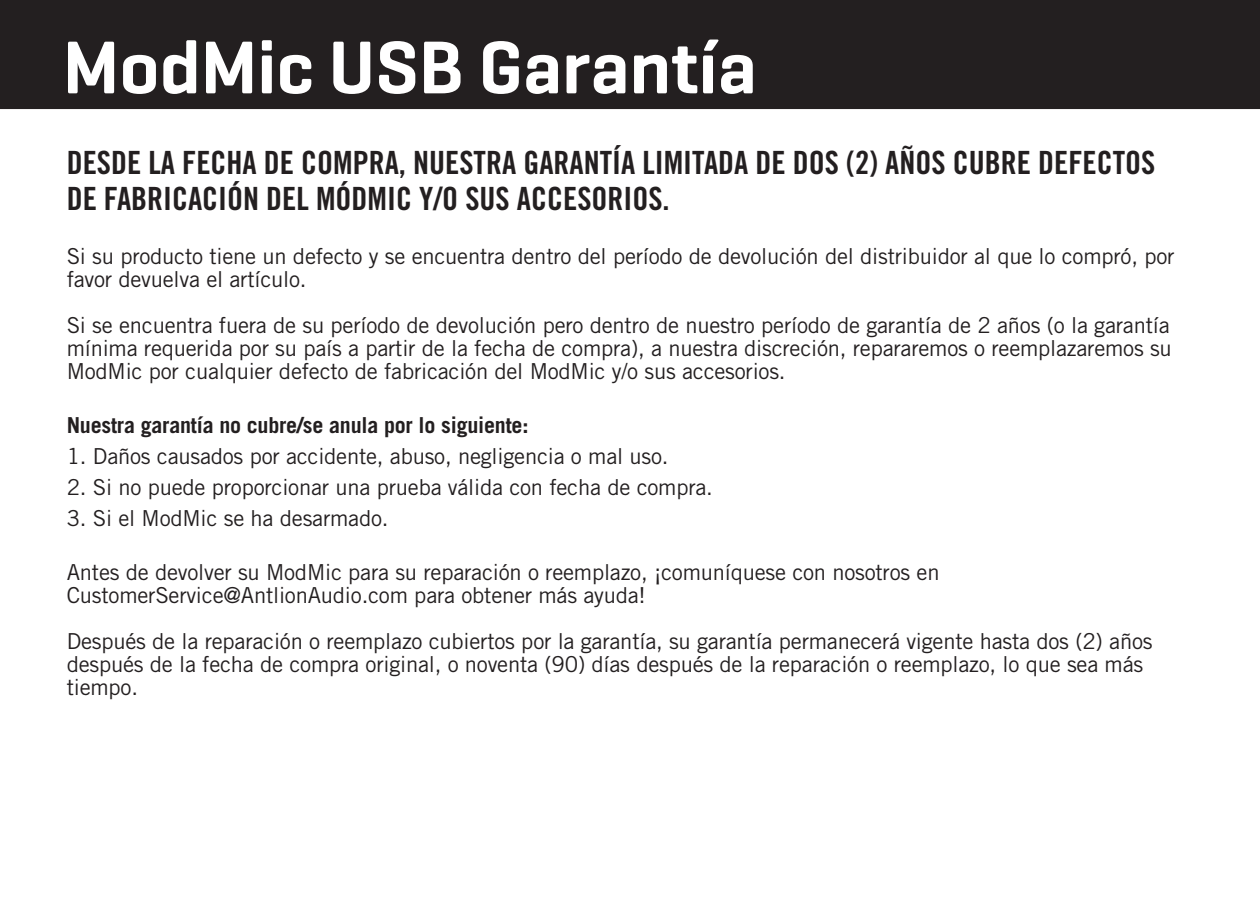
<style>
.page{position:relative;width:1260px;height:900px;background:#fff}
.page>*{position:absolute;margin:0;border:0;box-sizing:border-box;transform-origin:0 0}
.t1{font:600 76px "Geogrotesque";color:#fff}
.t2{font:32px/36px "Trade Gothic LT Std Bd Cn 20";color:#231f20}
.t3{font:22px/23px "Trade Gothic LT Std";letter-spacing:-.01em;color:#231f20}
.t4{font:700 22px "Trade Gothic LT Std";letter-spacing:-.01em;color:#231f20}
</style>
<div class="page">
<div style="left:0;top:0;width:1260px;height:108px;background:#231f20"></div>
<div style="left:0;top:0;width:1260px;height:109px;border:2px solid #231f20"></div>
<h1 class="t1" style="left:63px;top:20px;width:696px">ModMic USB Garantía</h1>
<h2 class="t2" style="left:67px;top:144px;width:1090px">DESDE LA FECHA DE COMPRA, NUESTRA GARANTÍA LIMITADA DE DOS (2) AÑOS CUBRE DEFECTOS<br>DE FABRICACIÓN DEL MÓDMIC Y/O SUS ACCESORIOS.</h2>
<p class="t3" style="left:67px;top:244px;width:1109px">Si su producto tiene un defecto y se encuentra dentro del período de devolución del distribuidor al que lo compró, por favor devuelva el artículo.</p>
<p class="t3" style="left:67px;top:313px;width:1107px;text-align:justify">Si se encuentra fuera de su período de devolución pero dentro de nuestro período de garantía de 2 años (o la garantía mínima requerida por su país a partir de la fecha de compra), a nuestra discreción, repararemos o reemplazaremos su ModMic por cualquier defecto de fabricación del ModMic y/o sus accesorios.</p>
<p class="t4" style="left:67px;top:412px;width:463px">Nuestra garantía no cubre/se anula por lo siguiente:</p>
<p class="t3" style="left:67px;top:444px;width:603px">1. Daños causados por accidente, abuso, negligencia o mal uso.</p>
<p class="t3" style="left:67px;top:475px;width:648px">2. Si no puede proporcionar una prueba válida con fecha de compra.</p>
<p class="t3" style="left:67px;top:506px;width:323px">3. Si el ModMic se ha desarmado.</p>
<p class="t3" style="left:67px;top:560px;width:874px">Antes de devolver su ModMic para su reparación o reemplazo, ¡comuníquese con nosotros en<br>CustomerService@AntlionAudio.com para obtener más ayuda!</p>
<p class="t3" style="left:67px;top:629px;width:1087px">Después de la reparación o reemplazo cubiertos por la garantía, su garantía permanecerá vigente hasta dos (2) años después de la fecha de compra original, o noventa (90) días después de la reparación o reemplazo, lo que sea más tiempo.</p>
</div>
